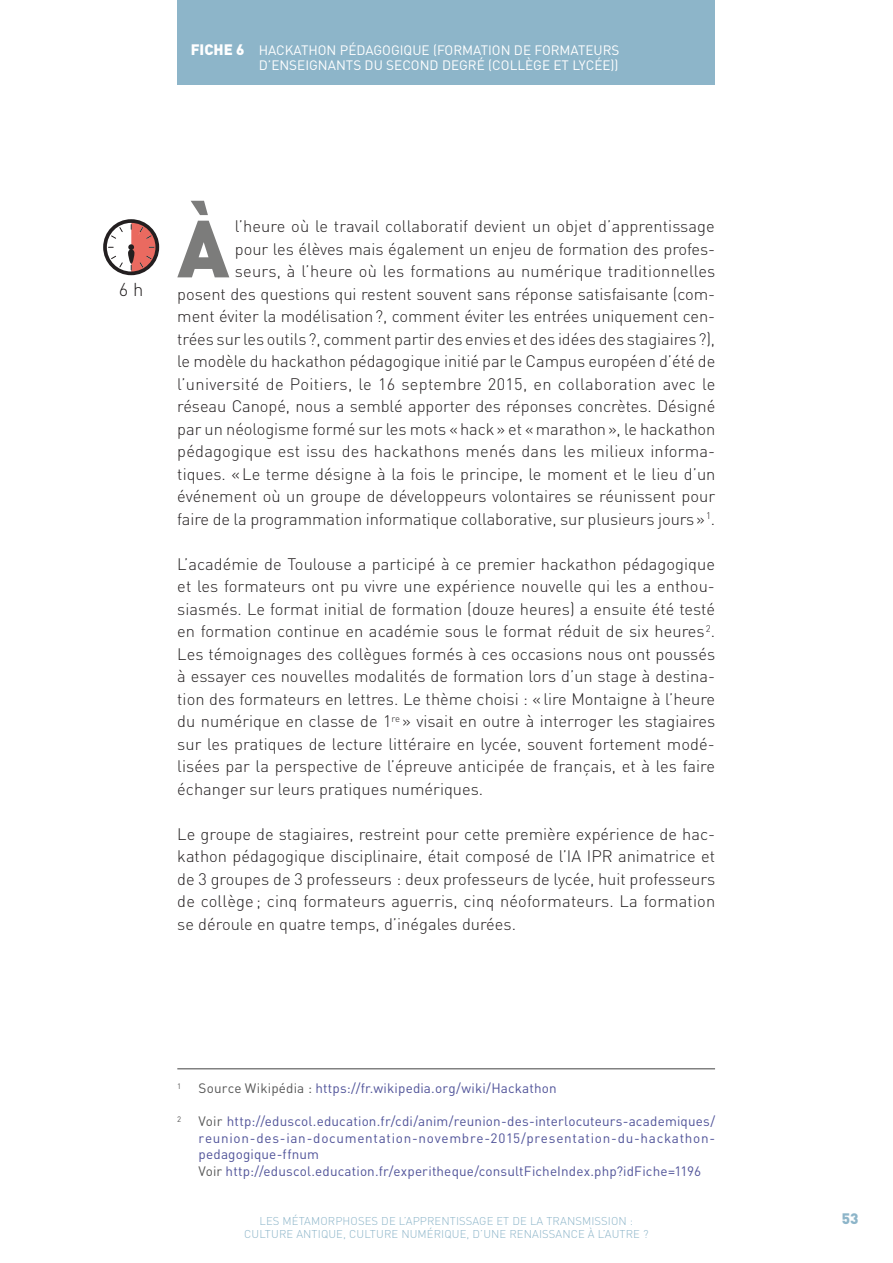
<style>
.page{position:relative;width:893px;height:1263px;background:#fff}
.page>*{position:absolute;margin:0;border:0;box-sizing:border-box;transform-origin:0 0}
.t1{font:900 79.65px "DIN";color:#7c7c7b}
.t2{font:300 18.45px "DIN";color:#231f20}
.t3{font:300 16.5px/22.5px "DIN";letter-spacing:-.005em;color:#231f20;text-align:justify}
.t4{font:900 15px "DIN";color:#8db5c9}
.t5{font:13.5px/16.5px "DIN";letter-spacing:.01em;color:#505399}
.t6{font:13.5px/15px "DIN";color:#fff;text-align:right}
.t7{font:300 11.25px "DIN";letter-spacing:.01em;color:#8db5c9}
.t8{font:7.8px "DIN";color:#575757}
.s1{font-weight:900;font-size:15px}
.s2{color:#575757}
</style>
<div class="page">
<div style="left:177px;top:0;width:538px;height:85px;background:#8db5c9"></div>
<hr style="left:177px;top:1068px;width:538px;height:1px;background:#575757">
<div style="left:103px;top:219px;width:56px;height:56px;border:4px solid #231f20;border-radius:50%"></div>
<svg style="left:109px;top:222px;width:48px;height:51px"></svg>
<p class="t6" style="left:191px;top:45px;width:430px"><span class="s1">FICHE 6</span> HACKATHON PÉDAGOGIQUE (FORMATION DE FORMATEURS<br>D’ENSEIGNANTS DU SECOND DEGRÉ (COLLÈGE ET LYCÉE))</p>
<p class="t2" style="left:119px;top:283px;width:26px">6 h</p>
<h1 class="t1" style="left:177px;top:220px;width:54px">À</h1>
<p class="t3" style="left:177px;top:217px;width:540px;text-align:right">l’heure où le travail collaboratif devient un objet d’apprentissage<br>pour les élèves mais également un enjeu de formation des profes-<br>seurs, à l’heure où les formations au numérique traditionnelles<br>posent des questions qui restent souvent sans réponse satisfaisante (com&shy;ment éviter la modélisation ?, comment éviter les entrées uniquement cen&shy;trées sur les outils ?, comment partir des envies et des idées des stagiaires ?), le modèle du hackathon pédagogique initié par le Campus européen d’été de l’université de Poitiers, le 16 septembre 2015, en collaboration avec le réseau Canopé, nous a semblé apporter des réponses concrètes. Désigné par un néologisme formé sur les mots « hack » et « marathon », le hackathon pédagogique est issu des hackathons menés dans les milieux informa&shy;tiques. « Le terme désigne à la fois le principe, le moment et le lieu d’un événement où un groupe de développeurs volontaires se réunissent pour faire de la programmation informatique collaborative, sur plusieurs jours » <sup>1</sup>.</p>
<p class="t3" style="left:177px;top:555px;width:539px">L’académie de Toulouse a participé à ce premier hackathon pédagogique et les formateurs ont pu vivre une expérience nouvelle qui les a enthou&shy;siasmés. Le format initial de formation (douze heures) a ensuite été testé en formation continue en académie sous le format réduit de six heures <sup>2</sup>.<br>Les témoignages des collègues formés à ces occasions nous ont poussés à essayer ces nouvelles modalités de formation lors d’un stage à destina&shy;tion des formateurs en lettres. Le thème choisi : « lire Montaigne à l’heure du numérique en classe de 1<sup>re</sup> » visait en outre à interroger les stagiaires sur les pratiques de lecture littéraire en lycée, souvent fortement modé&shy;lisées par la perspective de l’épreuve anticipée de français, et à les faire échanger sur leurs pratiques numériques.</p>
<p class="t3" style="left:177px;top:824px;width:539px">Le groupe de stagiaires, restreint pour cette première expérience de hac&shy;kathon pédagogique disciplinaire, était composé de l’IA IPR animatrice et de 3 groupes de 3 professeurs : deux professeurs de lycée, huit professeurs de collège ; cinq formateurs aguerris, cinq néoformateurs. La formation se déroule en quatre temps, d’inégales durées.</p>
<p class="t8" style="left:177px;top:1083px;width:6px">1</p>
<p class="t5" style="left:199px;top:1082px;width:359px"><span class="s2">Source Wikipédia :</span> https://fr.wikipedia.org/wiki/Hackathon</p>
<p class="t8" style="left:177px;top:1116px;width:6px">2</p>
<p class="t5" style="left:199px;top:1115px;width:518px"><span class="s2">Voir</span> http://eduscol.education.fr/cdi/anim/reunion-des-interlocuteurs-academiques/ reunion-des-ian-documentation-novembre-2015/presentation-du-hackathon&shy;pedagogique-ffnum<br><span class="s2">Voir</span> http://eduscol.education.fr/experitheque/consultFicheIndex.php?idFiche=1196</p>
<p class="t7" style="left:259px;top:1217px;width:375px">LES MÉTAMORPHOSES DE L’APPRENTISSAGE ET DE LA TRANSMISSION :</p>
<p class="t4" style="left:842px;top:1213px;width:18px">53</p>
<p class="t7" style="left:244px;top:1230px;width:406px">CULTURE ANTIQUE, CULTURE NUMÉRIQUE, D’UNE RENAISSANCE À L’AUTRE ?</p>
</div>
